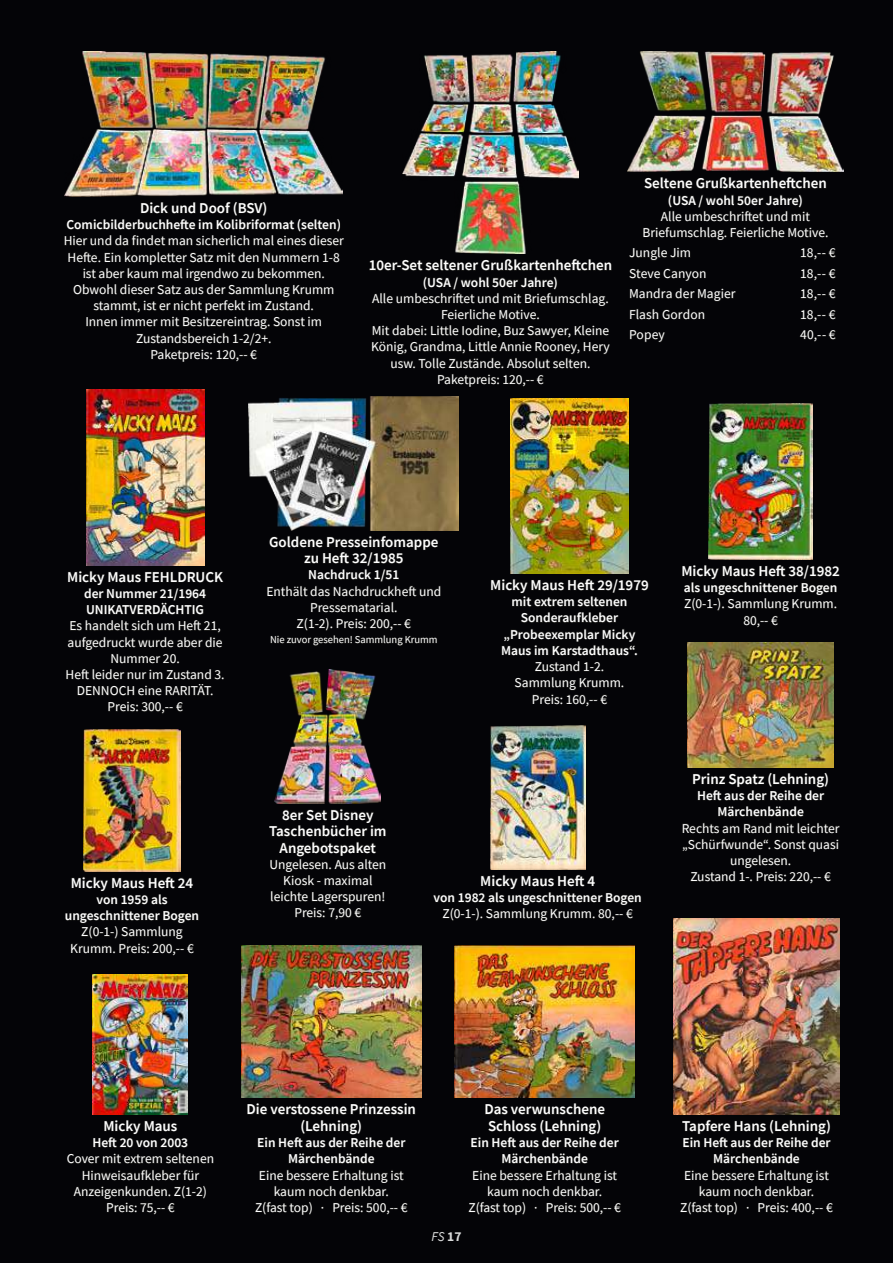
<style>
.page{position:relative;width:893px;height:1263px;background:#040407}
.page>*{position:absolute;margin:0;border:0;box-sizing:border-box;transform-origin:0 0}
.t1{font:600 15px/16.5px "Source Sans Pro";color:#fff;text-align:center}
.t2{font:13.5px/16.2px "Source Sans Pro";color:#fff;text-align:center}
.t3{font:600 13.5px/16.2px "Source Sans Pro";color:#fff;text-align:center}
.t4{font:italic 13.5px "Source Sans Pro";color:#d9dada}
.t5{font:10.5px "Source Sans Pro";color:#fff}
.s1{font-weight:700;font-style:normal}
</style>
<div class="page">
<img style="left:65px;top:51px;width:278px;height:145px">
<svg style="left:64px;top:202px;width:280px;height:160px"></svg>
<img style="left:403px;top:51px;width:175px;height:203px">
<svg style="left:369px;top:259px;width:243px;height:128px"></svg>
<img style="left:627px;top:51px;width:217px;height:121px">
<svg style="left:629px;top:177px;width:207px;height:166px"></svg>
<img style="left:86px;top:390px;width:118px;height:175px">
<svg style="left:66px;top:571px;width:158px;height:143px"></svg>
<img style="left:249px;top:396px;width:210px;height:134px">
<svg style="left:267px;top:536px;width:174px;height:110px"></svg>
<img style="left:84px;top:729px;width:96px;height:142px">
<svg style="left:65px;top:877px;width:134px;height:78px"></svg>
<img style="left:490px;top:726px;width:95px;height:143px">
<svg style="left:433px;top:875px;width:208px;height:47px"></svg>
<img style="left:708px;top:403px;width:105px;height:156px">
<svg style="left:682px;top:565px;width:158px;height:62px"></svg>
<img style="left:510px;top:398px;width:118px;height:176px">
<svg style="left:491px;top:579px;width:158px;height:127px"></svg>
<img style="left:93px;top:974px;width:95px;height:140px">
<svg style="left:67px;top:1120px;width:147px;height:95px"></svg>
<img style="left:687px;top:643px;width:147px;height:124px">
<svg style="left:682px;top:773px;width:158px;height:111px"></svg>
<img style="left:673px;top:918px;width:167px;height:196px">
<svg style="left:680px;top:1119px;width:153px;height:96px"></svg>
<img style="left:242px;top:945px;width:179px;height:153px">
<svg style="left:247px;top:1103px;width:168px;height:112px"></svg>
<img style="left:455px;top:945px;width:179px;height:153px">
<svg style="left:469px;top:1103px;width:152px;height:112px"></svg>
<img style="left:275px;top:669px;width:106px;height:134px">
<svg style="left:269px;top:809px;width:117px;height:111px"></svg>
<p class="t1" style="left:140px;top:200px;width:129px">Dick und Doof (BSV)</p>
<p class="t3" style="left:66px;top:216px;width:276px">Comicbilderbuchhefte im Kolibriformat (selten)</p>
<p class="t2" style="left:64px;top:233px;width:281px">Hier und da findet man sicherlich mal eines dieser Hefte. Ein kompletter Satz mit den Nummern 1-8 ist aber kaum mal irgendwo zu bekommen.<br>Obwohl dieser Satz aus der Sammlung Krumm stammt, ist er nicht perfekt im Zustand.<br>Innen immer mit Besitzereintrag. Sonst im Zustandsbereich 1-2/2+.<br>Paketpreis: 120,-- €</p>
<p class="t1" style="left:369px;top:257px;width:245px">10er-Set seltener Grußkartenheftchen</p>
<p class="t3" style="left:423px;top:274px;width:137px">(USA / wohl 50er Jahre)</p>
<p class="t2" style="left:371px;top:290px;width:240px">Alle umbeschriftet und mit Briefumschlag.<br>Feierliche Motive.<br>Mit dabei: Little Iodine, Buz Sawyer, Kleine König, Grandma, Little Annie Rooney, Hery usw. Tolle Zustände. Absolut selten.<br>Paketpreis: 120,-- €</p>
<p class="t1" style="left:644px;top:175px;width:184px">Seltene Grußkartenheftchen</p>
<p class="t3" style="left:668px;top:192px;width:137px">(USA / wohl 50er Jahre)</p>
<p class="t2" style="left:642px;top:208px;width:188px">Alle umbeschriftet und mit<br>Briefumschlag. Feierliche Motive.</p>
<p class="t2" style="left:629px;top:245px;width:64px">Jungle Jim</p>
<p class="t2" style="left:800px;top:245px;width:37px">18,-- €</p>
<p class="t2" style="left:629px;top:265px;width:79px">Steve Canyon</p>
<p class="t2" style="left:800px;top:265px;width:37px">18,-- €</p>
<p class="t2" style="left:629px;top:286px;width:108px">Mandra der Magier</p>
<p class="t2" style="left:800px;top:286px;width:37px">18,-- €</p>
<p class="t2" style="left:629px;top:306px;width:78px">Flash Gordon</p>
<p class="t2" style="left:800px;top:306px;width:37px">18,-- €</p>
<p class="t2" style="left:629px;top:327px;width:37px">Popey</p>
<p class="t2" style="left:800px;top:327px;width:37px">40,-- €</p>
<p class="t1" style="left:67px;top:568px;width:157px">Micky Maus FEHLDRUCK</p>
<p class="t3" style="left:84px;top:585px;width:124px;text-align:left">der Nummer 21/1964<br>UNIKATVERDÄCHTIG</p>
<p class="t2" style="left:66px;top:618px;width:161px">Es handelt sich um Heft 21, aufgedruckt wurde aber die<br>Nummer 20.<br>Heft leider nur im Zustand 3.<br>DENNOCH eine RARITÄT.<br>Preis: 300,-- €</p>
<p class="t1" style="left:71px;top:874px;width:124px">Micky Maus Heft 24</p>
<p class="t3" style="left:65px;top:891px;width:136px">von 1959 als ungeschnittener Bogen</p>
<p class="t2" style="left:70px;top:924px;width:125px">Z(0-1-) Sammlung<br>Krumm. Preis: 200,-- €</p>
<p class="t1" style="left:269px;top:533px;width:171px">Goldene Presseinfomappe zu Heft 32/1985</p>
<p class="t3" style="left:308px;top:567px;width:93px">Nachdruck 1/51</p>
<p class="t2" style="left:266px;top:583px;width:176px">Enthält das Nachdruckheft und<br>Pressematarial.<br>Z(1-2). Preis: 200,-- €</p>
<p class="t5" style="left:270px;top:633px;width:169px">Nie zuvor gesehen! Sammlung Krumm</p>
<p class="t1" style="left:490px;top:577px;width:160px">Micky Maus Heft 29/1979</p>
<p class="t3" style="left:501px;top:593px;width:138px">mit extrem seltenen<br>Sonderaufkleber „Probeexemplar Micky<br>Maus im Karstadthaus“.</p>
<p class="t2" style="left:515px;top:658px;width:111px">Zustand 1-2.<br>Sammlung Krumm.<br>Preis: 160,-- €</p>
<p class="t1" style="left:269px;top:806px;width:119px">8er Set Disney<br>Taschenbücher im<br>Angebotspaket</p>
<p class="t2" style="left:269px;top:856px;width:119px">Ungelesen. Aus alten<br>Kiosk - maximal leichte Lagerspuren!<br>Preis: 7,90 €</p>
<p class="t1" style="left:480px;top:872px;width:116px">Micky Maus Heft 4</p>
<p class="t3" style="left:434px;top:889px;width:210px">von 1982 als ungeschnittener Bogen</p>
<p class="t2" style="left:442px;top:905px;width:192px">Z(0-1-). Sammlung Krumm. 80,-- €</p>
<p class="t1" style="left:681px;top:563px;width:160px">Micky Maus Heft 38/1982</p>
<p class="t3" style="left:684px;top:579px;width:155px">als ungeschnittener Bogen</p>
<p class="t2" style="left:684px;top:596px;width:154px">Z(0-1-). Sammlung Krumm.<br>80,-- €</p>
<p class="t1" style="left:692px;top:770px;width:139px">Prinz Spatz (Lehning)</p>
<p class="t3" style="left:697px;top:787px;width:129px">Heft aus der Reihe der<br>Märchenbände</p>
<p class="t2" style="left:682px;top:820px;width:159px">Rechts am Rand mit leichter „Schürfwunde“. Sonst quasi ungelesen.<br>Zustand 1-. Preis: 220,-- €</p>
<p class="t1" style="left:103px;top:1117px;width:76px">Micky Maus</p>
<p class="t3" style="left:93px;top:1134px;width:97px">Heft 20 von 2003</p>
<p class="t2" style="left:67px;top:1151px;width:149px">Cover mit extrem seltenen<br>Hinweisaufkleber für<br>Anzeigenkunden. Z(1-2)<br>Preis: 75,-- €</p>
<p class="t1" style="left:247px;top:1101px;width:171px">Die verstossene Prinzessin (Lehning)</p>
<p class="t3" style="left:257px;top:1134px;width:150px">Ein Heft aus der Reihe der<br>Märchenbände</p>
<p class="t2" style="left:255px;top:1167px;width:154px">Eine bessere Erhaltung ist kaum noch denkbar.<br>Z(fast top) · Preis: 500,-- €</p>
<p class="t4" style="left:431px;top:1227px;width:31px">FS <span class="s1">17</span></p>
<p class="t1" style="left:484px;top:1101px;width:122px;text-align:left">Das verwunschene<br>Schloss (Lehning)</p>
<p class="t3" style="left:471px;top:1134px;width:150px">Ein Heft aus der Reihe der<br>Märchenbände</p>
<p class="t2" style="left:468px;top:1167px;width:154px">Eine bessere Erhaltung ist kaum noch denkbar.<br>Z(fast top) · Preis: 500,-- €</p>
<p class="t1" style="left:682px;top:1117px;width:150px">Tapfere Hans (Lehning)</p>
<p class="t3" style="left:682px;top:1134px;width:150px">Ein Heft aus der Reihe der<br>Märchenbände</p>
<p class="t2" style="left:680px;top:1167px;width:154px">Eine bessere Erhaltung ist kaum noch denkbar.<br>Z(fast top) · Preis: 400,-- €</p>
</div>
